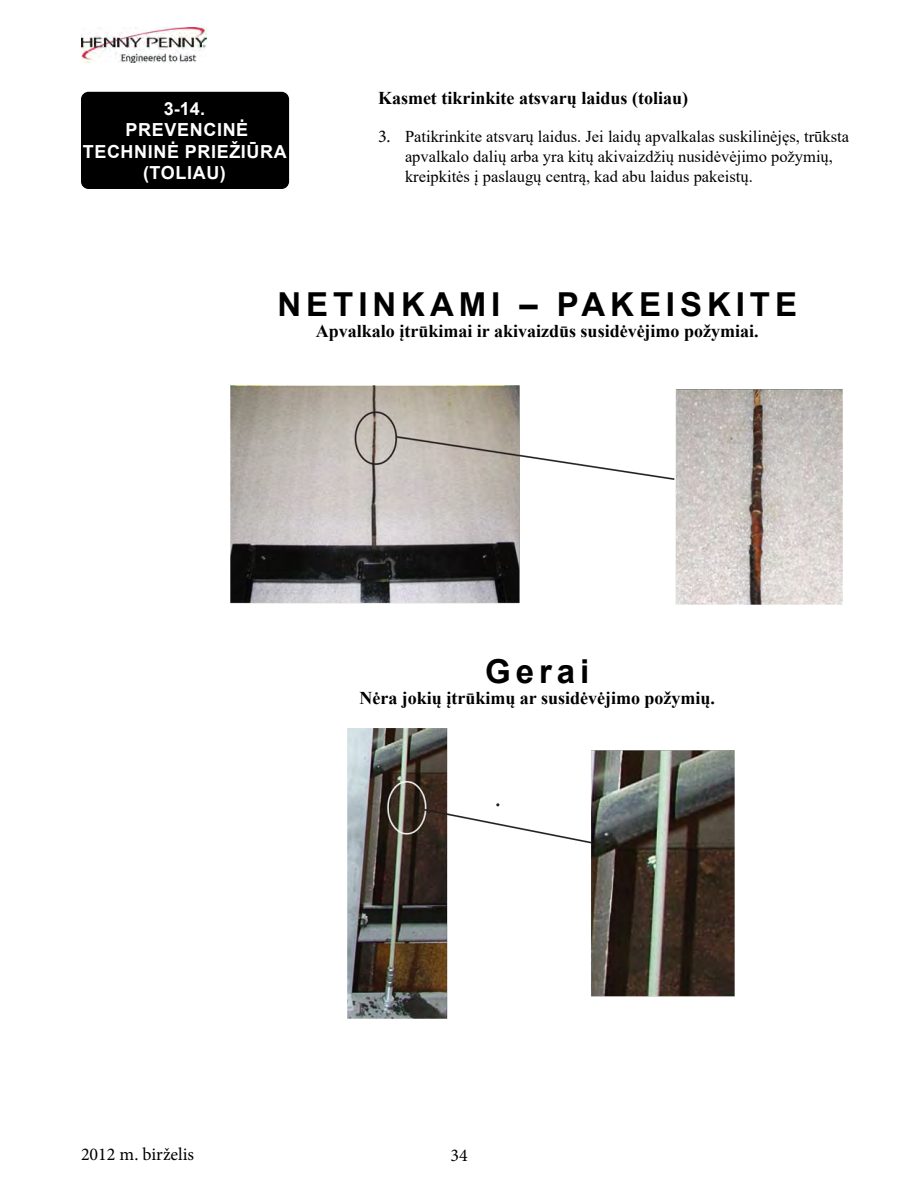
<style>
.page{position:relative;width:918px;height:1188px;background:#fff}
.page>*{position:absolute;margin:0;border:0;box-sizing:border-box;transform-origin:0 0}
.t1{font:700 33px "Arial";letter-spacing:.15em;color:#000}
.t2{font:700 18px "Times New Roman";color:#000}
.t3{font:700 18px/21.6px "Arial";letter-spacing:.035em;color:#fff;text-align:center}
.t4{font:18px "Minion Pro";color:#000}
.t5{font:16.5px/19.8px "Times New Roman";color:#000}
.s1{font-family:"Minion Pro";font-size:18px}
</style>
<div class="page">
<img style="left:81px;top:27px;width:126px;height:36px">
<div style="left:81px;top:92px;width:208px;height:97px;background:#000;border-radius:8px"></div>
<img style="left:230px;top:386px;width:613px;height:219px">
<img style="left:348px;top:729px;width:386px;height:289px">
<p class="t3" style="left:83px;top:98px;width:206px">3-14.<br>PREVENCINĖ<br>TECHNINĖ PRIEŽIŪRA (TOLIAU)</p>
<p class="t2" style="left:378px;top:85px;width:312px">Kasmet tikrinkite atsvarų laidus (toliau)</p>
<p class="t5" style="left:405px;top:126px;width:446px;text-indent:-27px"><span class="s1">3.</span> Patikrinkite atsvarų laidus. Jei laidų apvalkalas suskilinėjęs, trūksta apvalkalo dalių arba yra kitų akivaizdžių nusidėvėjimo požymių, kreipkitės į paslaugų centrą, kad abu laidus pakeistų.</p>
<h1 class="t1" style="left:278px;top:281px;width:521px">NETINKAMI – PAKEISKITE</h1>
<p class="t2" style="left:316px;top:318px;width:444px">Apvalkalo įtrūkimai ir akivaizdūs susidėvėjimo požymiai.</p>
<h1 class="t1" style="left:485px;top:648px;width:106px">Gerai</h1>
<p class="t2" style="left:359px;top:685px;width:357px">Nėra jokių įtrūkimų ar susidėvėjimo požymių.</p>
<p class="t4" style="left:81px;top:1142px;width:115px">2012 m. birželis</p>
<p class="t4" style="left:450px;top:1143px;width:19px">34</p>
</div>
